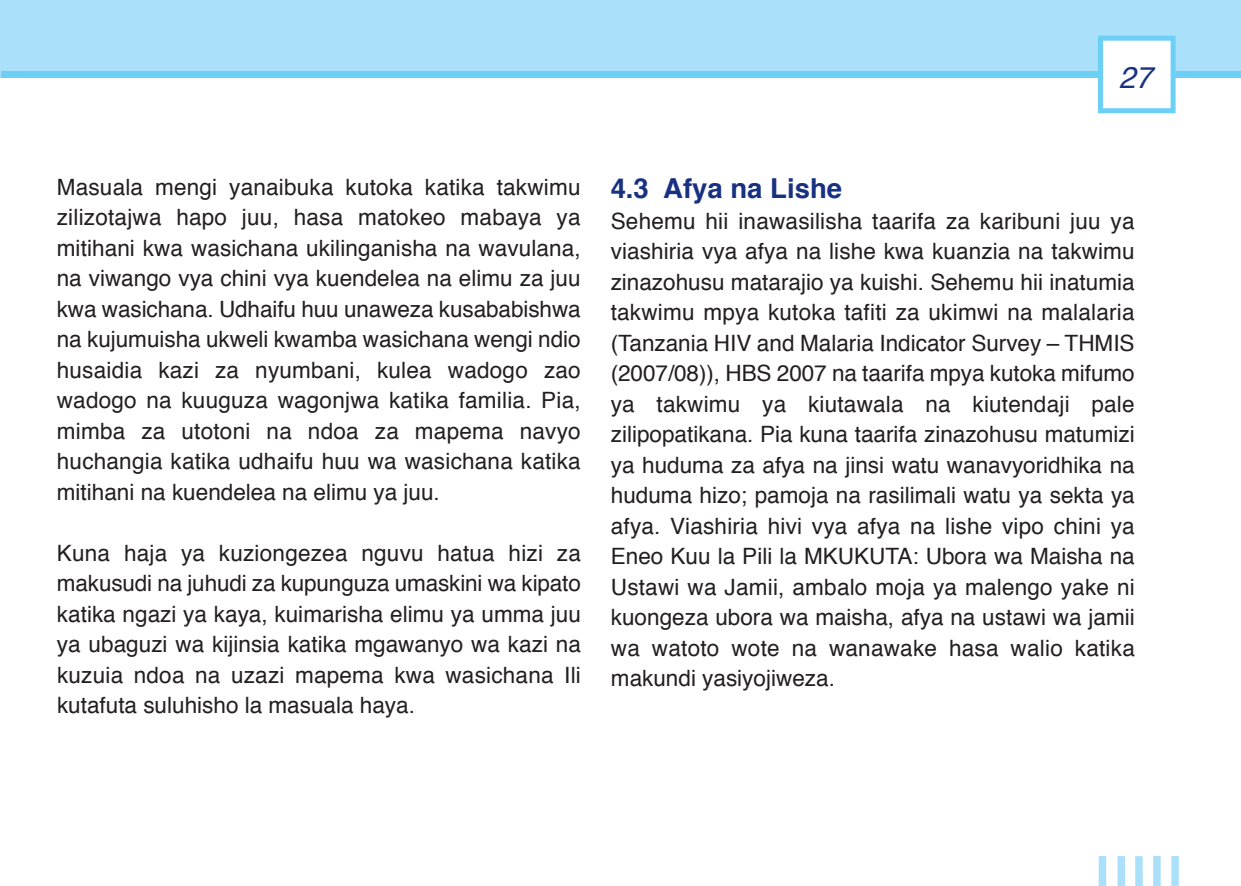
<style>
.page{position:relative;width:1241px;height:886px;background:#fff}
.page>*{position:absolute;margin:0;border:0;box-sizing:border-box;transform-origin:0 0}
.t1{font:italic 30px "Helvetica";color:#183181}
.t2{font:700 27.5px "Helvetica";color:#183181}
.t3{font:22.5px/30.5px "Helvetica";color:#231f20;text-align:justify}
</style>
<div class="page">
<div style="left:0;top:0;width:1240px;height:78px;background:#aae0f9"></div>
<div style="left:1098px;top:856px;width:7px;height:30px;background:#aae0f9"></div>
<div style="left:1117px;top:856px;width:7px;height:30px;background:#aae0f9"></div>
<div style="left:1134px;top:856px;width:8px;height:30px;background:#aae0f9"></div>
<svg style="left:1153px;top:856px;width:7px;height:30px"></svg>
<div style="left:1171px;top:856px;width:7px;height:30px;background:#aae0f9"></div>
<div style="left:1px;top:71px;width:1239px;height:7px;background:#6bcff6"></div>
<div style="left:1102px;top:41px;width:68px;height:67px;background:#fff"></div>
<div style="left:1097px;top:36px;width:78px;height:77px;border:5px solid #6bcff6"></div>
<h1 class="t1" style="left:1118px;top:65px;width:41px">27</h1>
<p class="t3" style="left:57px;top:173px;width:525px">Masuala mengi yanaibuka kutoka katika takwimu zilizotajwa hapo juu, hasa matokeo mabaya ya mitihani kwa wasichana ukilinganisha na wavulana, na viwango vya chini vya kuendelea na elimu za juu kwa wasichana. Udhaifu huu unaweza kusababishwa na kujumuisha ukweli kwamba wasichana wengi ndio husaidia kazi za nyumbani, kulea wadogo zao wadogo na kuuguza wagonjwa katika familia. Pia, mimba za utotoni na ndoa za mapema navyo huchangia katika udhaifu huu wa wasichana katika mitihani na kuendelea na elimu ya juu.</p>
<p class="t3" style="left:57px;top:539px;width:525px">Kuna haja ya kuziongezea nguvu hatua hizi za makusudi na juhudi za kupunguza umaskini wa kipato katika ngazi ya kaya, kuimarisha elimu ya umma juu ya ubaguzi wa kijinsia katika mgawanyo wa kazi na kuzuia ndoa na uzazi mapema kwa wasichana Ili kutafuta suluhisho la masuala haya.</p>
<p class="t2" style="left:610px;top:177px;width:233px">4.3 Afya na Lishe</p>
<p class="t3" style="left:610px;top:208px;width:525px">Sehemu hii inawasilisha taarifa za karibuni juu ya viashiria vya afya na lishe kwa kuanzia na takwimu zinazohusu matarajio ya kuishi. Sehemu hii inatumia takwimu mpya kutoka tafiti za ukimwi na malalaria (Tanzania HIV and Malaria Indicator Survey – THMIS (2007/08)), HBS 2007 na taarifa mpya kutoka mifumo ya takwimu ya kiutawala na kiutendaji pale zilipopatikana. Pia kuna taarifa zinazohusu matumizi ya huduma za afya na jinsi watu wanavyoridhika na huduma hizo; pamoja na rasilimali watu ya sekta ya afya. Viashiria hivi vya afya na lishe vipo chini ya Eneo Kuu la Pili la MKUKUTA: Ubora wa Maisha na Ustawi wa Jamii, ambalo moja ya malengo yake ni kuongeza ubora wa maisha, afya na ustawi wa jamii wa watoto wote na wanawake hasa walio katika makundi yasiyojiweza.</p>
</div>
